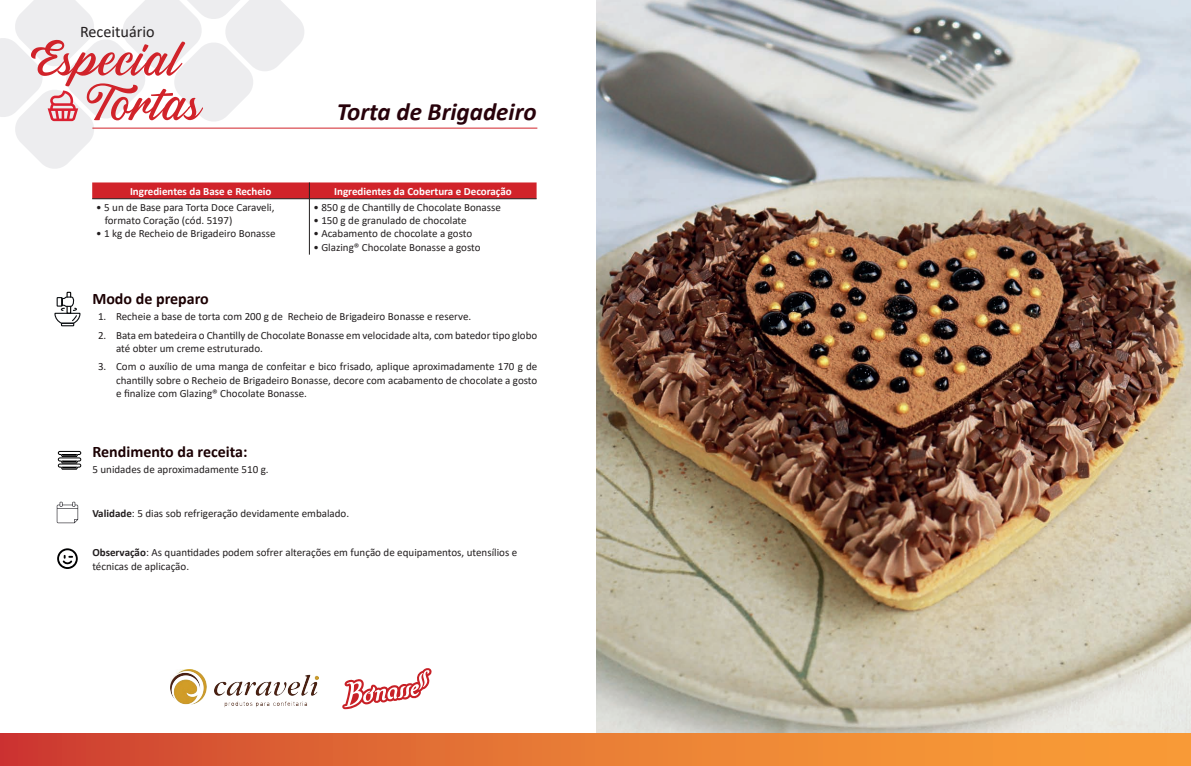
<style>
.page{position:relative;width:1191px;height:766px;background:#fff}
.page>*{position:absolute;margin:0;border:0;box-sizing:border-box;transform-origin:0 0}
.t1{font:57.2px/44.5px "Sabatons Script";color:#d1232a}
.t2{font:italic 700 25px "Calibri";color:#28020b}
.t3{font:16.2px "Calibri";color:#231f20}
.t4{font:700 16px "Calibri";color:#1b0103}
.t5{font:11px/13.2px "Calibri";color:#231f20}
.t6{font:700 11px "Calibri";color:#fff}
.s1{font-weight:700}
</style>
<div class="page">
<hr style="left:92px;top:128px;width:445px;height:1px;background:#d1232a">
<svg style="left:0;top:0;width:306px;height:169px"></svg>
<img style="left:596px;top:0;width:595px;height:733px">
<svg style="left:0;top:733px;width:1191px;height:32px;background:#e67634"></svg>
<svg style="left:342px;top:668px;width:90px;height:41px"></svg>
<img style="left:170px;top:669px;width:149px;height:38px">
<svg style="left:92px;top:182px;width:444px;height:17px;background:#ca2930"></svg>
<hr style="left:309px;top:199px;width:1px;height:55px;background:#231f20">
<svg style="left:57px;top:548px;width:21px;height:21px"></svg>
<svg style="left:54px;top:291px;width:27px;height:36px"></svg>
<svg style="left:57px;top:501px;width:21px;height:22px"></svg>
<svg style="left:58px;top:451px;width:23px;height:18px"></svg>
<h3 class="t3" style="left:80px;top:21px;width:76px">Receituário</h3>
<h1 class="t1" style="left:86px;top:40px;width:118px;text-indent:-58px">Especial<br>Tortas</h1>
<h2 class="t2" style="left:337px;top:94px;width:201px">Torta de Brigadeiro</h2>
<p class="t6" style="left:130px;top:183px;width:143px">Ingredientes da Base e Recheio</p>
<p class="t6" style="left:334px;top:183px;width:179px">Ingredientes da Cobertura e Decoração</p>
<p class="t5" style="left:105px;top:200px;width:171px;text-indent:-9px">• 5 un de Base para Torta Doce Caraveli, formato Coração (cód. 5197)</p>
<p class="t5" style="left:96px;top:227px;width:181px">• 1 kg de Recheio de Brigadeiro Bonasse</p>
<p class="t5" style="left:313px;top:200px;width:189px">• 850 g de Chantilly de Chocolate Bonasse</p>
<p class="t5" style="left:313px;top:214px;width:155px">• 150 g de granulado de chocolate</p>
<p class="t5" style="left:313px;top:227px;width:160px">• Acabamento de chocolate a gosto</p>
<p class="t5" style="left:313px;top:240px;width:169px">• Glazing® Chocolate Bonasse a gosto</p>
<h3 class="t4" style="left:92px;top:287px;width:118px">Modo de preparo</h3>
<p class="t5" style="left:98px;top:309px;width:375px">1. Recheie a base de torta com 200 g de Recheio de Brigadeiro Bonasse e reserve.</p>
<p class="t5" style="left:116px;top:328px;width:423px;text-indent:-18px">2. Bata em batedeira o Chantilly de Chocolate Bonasse em velocidade alta, com batedor tipo globo até obter um creme estruturado.</p>
<p class="t5" style="left:116px;top:360px;width:423px;text-align:justify;text-indent:-18px">3. Com o auxílio de uma manga de confeitar e bico frisado, aplique aproximadamente 170 g de chantilly sobre o Recheio de Brigadeiro Bonasse, decore com acabamento de chocolate a gosto e finalize com Glazing® Chocolate Bonasse.</p>
<h3 class="t4" style="left:92px;top:440px;width:157px">Rendimento da receita:</h3>
<p class="t5" style="left:92px;top:462px;width:178px">5 unidades de aproximadamente 510 g.</p>
<p class="t5" style="left:92px;top:506px;width:258px"><span class="s1">Validade</span>: 5 dias sob refrigeração devidamente embalado.</p>
<p class="t5" style="left:92px;top:545px;width:426px"><span class="s1">Observação</span>: As quantidades podem sofrer alterações em função de equipamentos, utensílios e técnicas de aplicação.</p>
</div>
